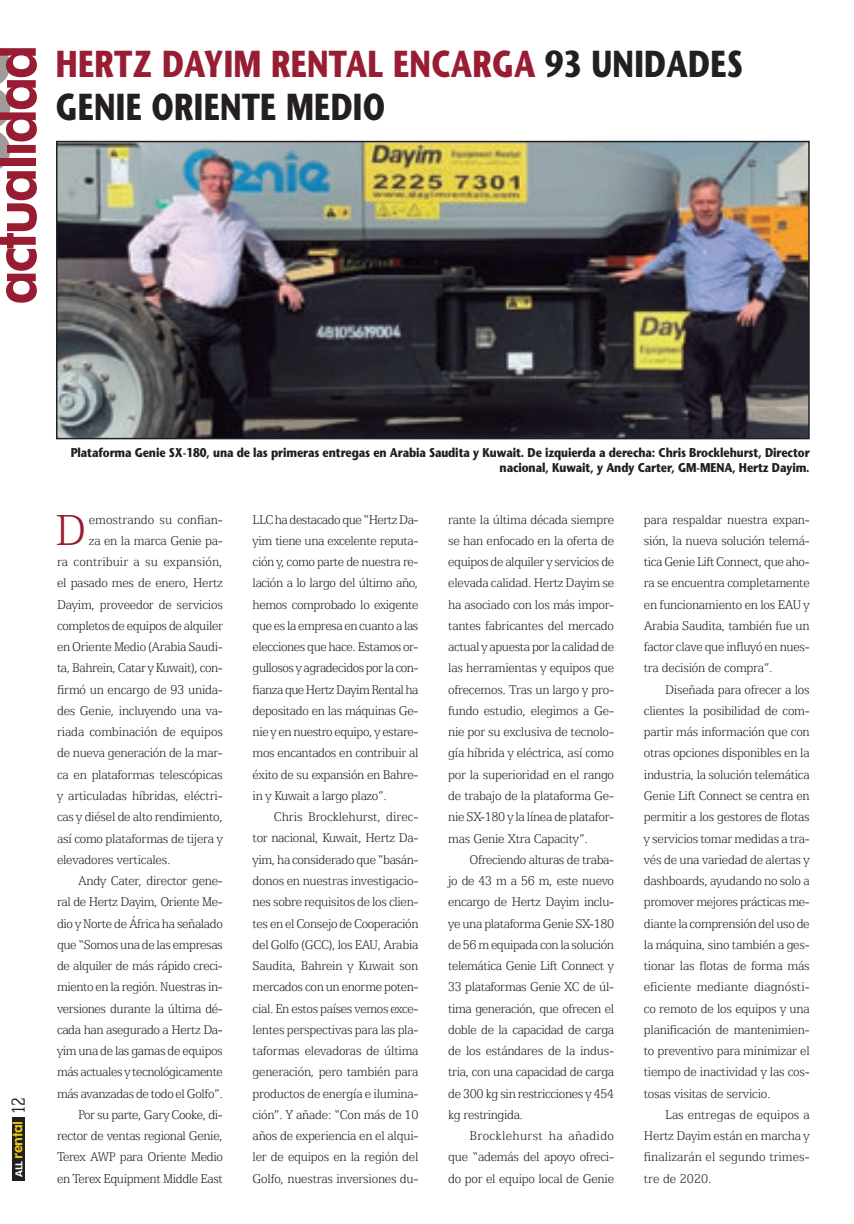
<style>
.page{position:relative;width:854px;height:1224px;background:#fff}
.page>*{position:absolute;margin:0;border:0;box-sizing:border-box;transform-origin:0 0}
.t1{font:800 60px "Futura BT";letter-spacing:-.05em;color:#981d33;scale:.95 1}
.t2{font:300 48.9px "Egyptian 505 BT";color:#981d33;scale:.9 1}
.t3{font:700 37.5px/42.5px "Stone Sans";letter-spacing:.01em;color:#231f20;scale:.77 1}
.t4{font:800 15px "Futura BT";letter-spacing:-.04em;color:#e8c31d;scale:.96 1}
.t5{font:300 14.25px/21.3px "Egyptian 505 BT";letter-spacing:-.025em;color:#231f20;text-align:justify;scale:.9 1}
.t6{font:300 14.25px "Egyptian 505 BT";color:#231f20;scale:.9 1}
.t7{font:700 12.75px/14.2px "Stone Sans";letter-spacing:-.01em;color:#231f20;scale:.85 1}
.s1{color:#981d33}
.s2{font-size:9.75px;color:#fff}
.s3{font-size:12.75px}
.s4{font-family:"Egyptian 505 BT";font-weight:400;font-size:21px;color:#231f20}
</style>
<div class="page">
<div style="left:12px;top:1117px;width:13px;height:64px;background:#231f20"></div>
<svg style="left:0;top:47px;width:10px;height:122px"></svg>
<img style="left:59px;top:144px;width:748px;height:292px">
<div style="left:56px;top:141px;width:754px;height:298px;border:2px solid #231f20"></div>
<h1 class="t1" style="left:-22px;top:305px;width:276px;rotate:-90deg">actualidad</h1>
<h3 class="t3" style="left:56px;top:43px;width:893px"><span class="s1">Hertz Dayim Rental encarga</span> 93 unidades<br>Genie Oriente Medio</h3>
<p class="t4" style="left:8px;top:1176px;width:84px;rotate:-90deg"><span class="s2">ALL</span> renta<span class="s3">l</span> <span class="s4">12</span></p>
<p class="t7" style="left:500px;top:446px;width:367px;text-indent:-429px">Plataforma Genie SX-180, una de las primeras entregas en Arabia Saudita y Kuwait. De izquierda a derecha: Chris Brocklehurst, Director nacional, Kuwait, y Andy Carter, GM -MEN</p>
<p class="t7" style="left:724px;top:460px;width:102px">A, Hertz Dayim.</p>
<h2 class="t2" style="left:55px;top:501px;width:36px">D</h2>
<p class="t6" style="left:89px;top:511px;width:150px">emostrando su confian-</p>
<p class="t5" style="left:89px;top:529px;width:150px">za en la marca Genie pa-</p>
<p class="t6" style="left:57px;top:553px;width:186px">ra contribuir a su expansión,</p>
<p class="t5" style="left:57px;top:572px;width:186px">el pasado mes de enero, Hertz</p>
<p class="t5" style="left:57px;top:593px;width:186px">Dayim, proveedor de servicios</p>
<p class="t5" style="left:57px;top:614px;width:186px">completos de equipos de alquiler</p>
<p class="t5" style="left:57px;top:636px;width:186px">en Oriente Medio (Arabia Saudi-</p>
<p class="t5" style="left:57px;top:657px;width:186px">ta, Bahrein, Catar y Kuwait), con-</p>
<p class="t5" style="left:57px;top:678px;width:186px">firmó un encargo de 93 unida-</p>
<p class="t5" style="left:57px;top:700px;width:186px">des Genie, incluyendo una va-</p>
<p class="t5" style="left:57px;top:721px;width:186px">riada combinación de equipos</p>
<p class="t5" style="left:57px;top:742px;width:186px">de nueva generación de la mar-</p>
<p class="t5" style="left:57px;top:763px;width:186px">ca en plataformas telescópicas</p>
<p class="t5" style="left:57px;top:785px;width:186px">y articuladas híbridas, eléctri-</p>
<p class="t5" style="left:57px;top:806px;width:186px">cas y diésel de alto rendimiento,</p>
<p class="t5" style="left:57px;top:827px;width:186px">así como plataformas de tijera y</p>
<p class="t5" style="left:57px;top:848px;width:128px">elevadores verticales.</p>
<p class="t5" style="left:78px;top:870px;width:162px">Andy Cater, director gene-</p>
<p class="t5" style="left:57px;top:891px;width:186px">ral de Hertz Dayim, Oriente Me-</p>
<p class="t5" style="left:57px;top:912px;width:186px">dio y Norte de África ha señalado</p>
<p class="t5" style="left:57px;top:933px;width:186px">que “Somos una de las empresas</p>
<p class="t5" style="left:57px;top:955px;width:186px">de alquiler de más rápido creci-</p>
<p class="t5" style="left:57px;top:976px;width:186px">miento en la región. Nuestras in-</p>
<p class="t5" style="left:57px;top:997px;width:186px">versiones durante la última dé-</p>
<p class="t5" style="left:57px;top:1018px;width:186px">cada han asegurado a Hertz Da-</p>
<p class="t5" style="left:57px;top:1040px;width:186px">yim una de las gamas de equipos</p>
<p class="t5" style="left:57px;top:1061px;width:186px">más actuales y tecnológicamente</p>
<p class="t5" style="left:57px;top:1082px;width:186px">más avanzadas de todo el Golfo”.</p>
<p class="t5" style="left:78px;top:1103px;width:162px">Por su parte, Gary Cooke, di-</p>
<p class="t5" style="left:57px;top:1125px;width:186px">rector de ventas regional Genie,</p>
<p class="t5" style="left:57px;top:1146px;width:186px">Terex AWP para Oriente Medio</p>
<p class="t5" style="left:57px;top:1167px;width:186px">en Terex Equipment Middle East</p>
<p class="t5" style="left:253px;top:508px;width:186px">LLC ha destacado que “Hertz Da&shy;yim tiene una excelente reputa&shy;ción y, como parte de nuestra re&shy;lación a lo largo del último año, hemos comprobado lo exigente que es la empresa en cuanto a las elecciones que hace. Estamos or&shy;gullosos y agradecidos por la con&shy;fianza que Hertz Dayim Rental ha depositado en las máquinas Ge&shy;nie y en nuestro equipo, y estare&shy;mos encantados en contribuir al éxito de su expansión en Bahre&shy;in y Kuwait a largo plazo”.</p>
<p class="t5" style="left:253px;top:806px;width:186px;text-indent:21px">Chris Brocklehurst, direc&shy;tor nacional, Kuwait, Hertz Da&shy;yim, ha considerado que “basán&shy;donos en nuestras investigacio&shy;nes sobre requisitos de los clien&shy;tes en el Consejo de Cooperación del Golfo (GCC), los EAU, Arabia Saudita, Bahrein y Kuwait son mercados con un enorme poten&shy;cial. En estos países vemos exce&shy;lentes perspectivas para las pla&shy;taformas elevadoras de última generación, pero también para productos de energía e ilumina&shy;ción”. Y añade: “Con más de 10 años de experiencia en el alqui&shy;ler de equipos en la región del Golfo, nuestras inversiones du-</p>
<p class="t5" style="left:448px;top:508px;width:186px">rante la última década siempre se han enfocado en la oferta de equipos de alquiler y servicios de elevada calidad. Hertz Dayim se ha asociado con los más impor&shy;tantes fabricantes del mercado actual y apuesta por la calidad de las herramientas y equipos que ofrecemos. Tras un largo y pro&shy;fundo estudio, elegimos a Ge&shy;nie por su exclusiva de tecnolo&shy;gía híbrida y eléctrica, así como por la superioridad en el rango de trabajo de la plataforma Ge&shy;nie SX-180 y la línea de platafor&shy;mas Genie Xtra Capacity”.</p>
<p class="t5" style="left:448px;top:848px;width:186px;text-indent:21px">Ofreciendo alturas de traba&shy;jo de 43 m a 56 m, este nuevo encargo de Hertz Dayim inclu&shy;ye una plataforma Genie SX-180 de 56 m equipada con la solución telemática Genie Lift Connect y 33 plataformas Genie XC de úl&shy;tima generación, que ofrecen el doble de la capacidad de carga de los estándares de la indus&shy;tria, con una capacidad de carga de 300 kg sin restricciones y 454 kg restringida.</p>
<p class="t5" style="left:448px;top:1125px;width:186px;text-indent:21px">Brocklehurst ha añadido que “además del apoyo ofreci&shy;do por el equipo local de Genie</p>
<p class="t5" style="left:644px;top:508px;width:186px">para respaldar nuestra expan&shy;sión, la nueva solución telemá&shy;tica Genie Lift Connect, que aho&shy;ra se encuentra completamente en funcionamiento en los EAU y Arabia Saudita, también fue un factor clave que influyó en nues&shy;tra decisión de compra”.</p>
<p class="t5" style="left:644px;top:678px;width:186px;text-indent:21px">Diseñada para ofrecer a los clientes la posibilidad de com&shy;partir más información que con otras opciones disponibles en la industria, la solución telemática Genie Lift Connect se centra en permitir a los gestores de flotas y servicios tomar medidas a tra&shy;vés de una variedad de alertas y dashboards, ayudando no solo a promover mejores prácticas me&shy;diante la comprensión del uso de la máquina, sino también a ges&shy;tionar las flotas de forma más eficiente mediante diagnósti&shy;co remoto de los equipos y una planificación de mantenimien&shy;to preventivo para minimizar el tiempo de inactividad y las cos&shy;tosas visitas de servicio.</p>
<p class="t5" style="left:644px;top:1103px;width:186px;text-indent:21px">Las entregas de equipos a Hertz Dayim están en marcha y finalizarán el segundo trimes&shy;tre de 2020.</p>
</div>
